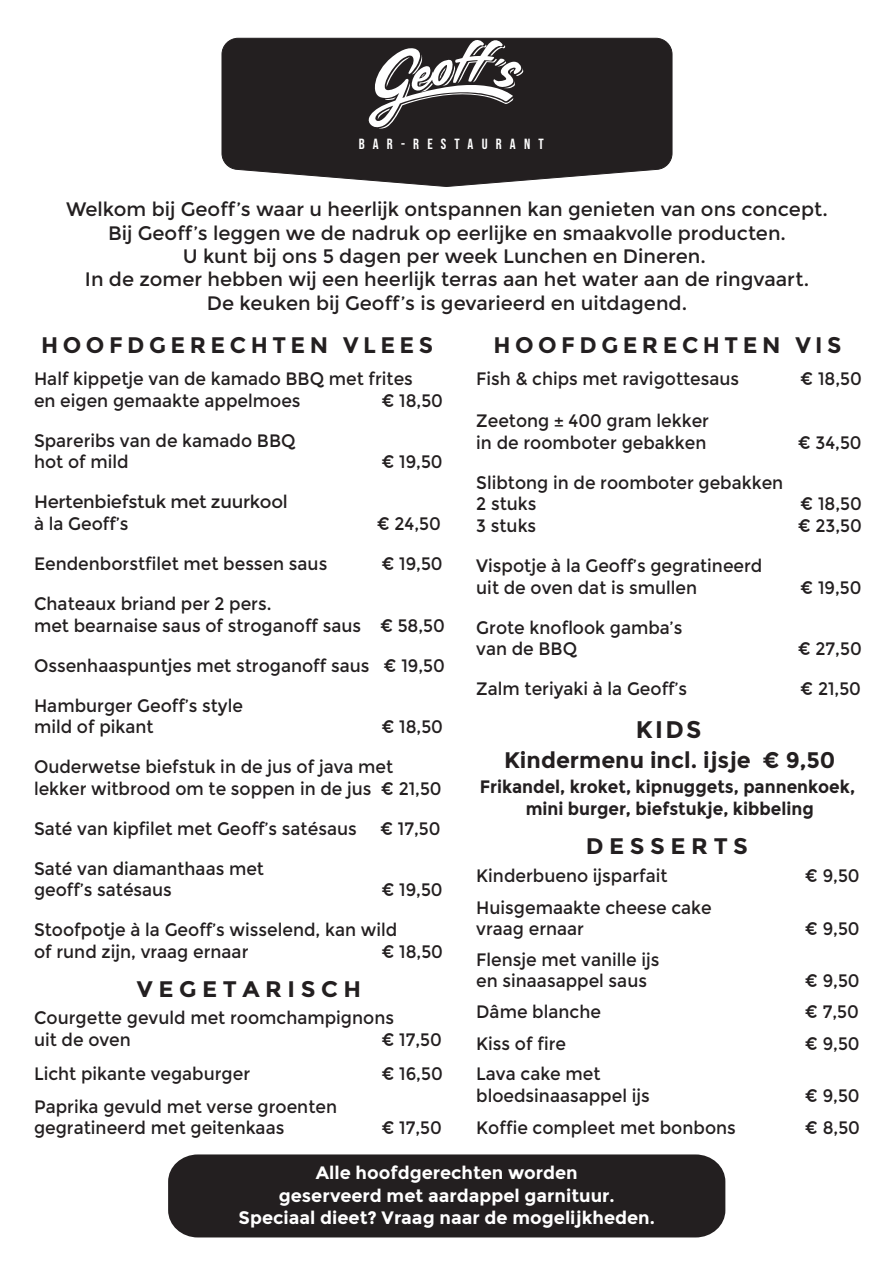
<style>
.page{position:relative;width:893px;height:1263px;background:#fff}
.page>*{position:absolute;margin:0;border:0;box-sizing:border-box;transform-origin:0 0}
.t1{font:700 24px "Montserrat";color:#231f20}
.t2{font:700 22.5px "Montserrat";letter-spacing:.2em;color:#231f20}
.t3{font:700 22.5px "Montserrat";color:#231f20}
.t4{font:700 22.5px "Montserrat";letter-spacing:.24em;color:#231f20}
.t5{font:19.5px/23.4px "Montserrat";color:#231f20;text-align:center}
.t6{font:18px/21.6px "Montserrat";color:#231f20;scale:.95 1}
.t7{font:700 18px/22.5px "Montserrat";color:#fff;text-align:center}
.t8{font:700 18px/21.6px "Montserrat";color:#231f20;text-align:center;scale:.95 1}
.t9{font:18px/21.6px "Montserrat";letter-spacing:-.02em;color:#231f20}
.t10{font:14.7px "Bebas Neue";letter-spacing:.56em;color:#fff}
</style>
<div class="page">
<svg style="left:222px;top:38px;width:450px;height:149px"></svg>
<div style="left:168px;top:1154px;width:557px;height:83px;background:#231f20;border-radius:28px"></div>
<svg style="left:366px;top:37px;width:158px;height:92px"></svg>
<p class="t10" style="left:359px;top:135px;width:187px">BAR-RESTAURANT</p>
<p class="t5" style="left:66px;top:198px;width:763px">Welkom bij Geoff’s waar u heerlijk ontspannen kan genieten van ons concept.<br>Bij Geoff’s leggen we de nadruk op eerlijke en smaakvolle producten.<br>U kunt bij ons 5 dagen per week Lunchen en Dineren.<br>In de zomer hebben wij een heerlijk terras aan het water aan de ringvaart.<br>De keuken bij Geoff’s is gevarieerd en uitdagend.</p>
<p class="t2" style="left:41px;top:332px;width:393px">HOOFDGERECHTEN VLEES</p>
<p class="t6" style="left:34px;top:368px;width:400px">Half kippetje van de kamado BBQ met frites en eigen gemaakte appelmoes</p>
<p class="t6" style="left:381px;top:390px;width:66px">€ 18,50</p>
<p class="t6" style="left:34px;top:430px;width:277px">Spareribs van de kamado BBQ hot of mild</p>
<p class="t9" style="left:34px;top:491px;width:255px">Hertenbiefstuk met zuurkool à la Geoff’s</p>
<p class="t6" style="left:381px;top:451px;width:66px">€ 19,50</p>
<p class="t6" style="left:377px;top:513px;width:69px">€ 24,50</p>
<p class="t6" style="left:34px;top:553px;width:310px">Eendenborstfilet met bessen saus</p>
<p class="t6" style="left:381px;top:553px;width:66px">€ 19,50</p>
<p class="t6" style="left:34px;top:593px;width:434px">Chateaux briand per 2 pers.<br>met bearnaise saus of stroganoff saus € 58,50</p>
<p class="t6" style="left:34px;top:655px;width:434px">Ossenhaaspuntjes met stroganoff saus € 19,50</p>
<p class="t6" style="left:34px;top:695px;width:221px">Hamburger Geoff’s style mild of pikant</p>
<p class="t6" style="left:381px;top:716px;width:66px">€ 18,50</p>
<p class="t6" style="left:34px;top:756px;width:431px">Ouderwetse biefstuk in de jus of java met lekker witbrood om te soppen in de jus € 21,50</p>
<p class="t6" style="left:34px;top:818px;width:341px">Saté van kipfilet met Geoff’s satésaus</p>
<p class="t6" style="left:380px;top:818px;width:65px">€ 17,50</p>
<p class="t6" style="left:34px;top:858px;width:244px">Saté van diamanthaas met geoff’s satésaus</p>
<p class="t6" style="left:381px;top:879px;width:66px">€ 19,50</p>
<p class="t6" style="left:34px;top:919px;width:384px">Stoofpotje à la Geoff’s wisselend, kan wild of rund zijn, vraag ernaar</p>
<p class="t6" style="left:381px;top:941px;width:66px">€ 18,50</p>
<p class="t4" style="left:137px;top:976px;width:226px">VEGETARISCH</p>
<p class="t6" style="left:34px;top:1007px;width:380px">Courgette gevuld met roomchampignons uit de oven</p>
<p class="t6" style="left:381px;top:1028px;width:65px">€ 17,50</p>
<p class="t6" style="left:34px;top:1063px;width:229px">Licht pikante vegaburger</p>
<p class="t6" style="left:381px;top:1063px;width:66px">€ 16,50</p>
<p class="t6" style="left:34px;top:1096px;width:321px">Paprika gevuld met verse groenten gegratineerd met geitenkaas</p>
<p class="t6" style="left:381px;top:1117px;width:65px">€ 17,50</p>
<p class="t2" style="left:493px;top:332px;width:350px">HOOFDGERECHTEN VIS</p>
<p class="t6" style="left:476px;top:368px;width:278px">Fish &amp; chips met ravigottesaus</p>
<p class="t6" style="left:800px;top:368px;width:66px">€ 18,50</p>
<p class="t6" style="left:476px;top:410px;width:247px">Zeetong ± 400 gram lekker in de roomboter gebakken</p>
<p class="t6" style="left:798px;top:432px;width:69px">€ 34,50</p>
<p class="t6" style="left:476px;top:472px;width:325px">Slibtong in de roomboter gebakken<br>2 stuks</p>
<p class="t6" style="left:800px;top:493px;width:66px">€ 18,50</p>
<p class="t6" style="left:476px;top:515px;width:65px">3 stuks</p>
<p class="t6" style="left:798px;top:515px;width:69px">€ 23,50</p>
<p class="t6" style="left:476px;top:555px;width:303px">Vispotje à la Geoff’s gegratineerd uit de oven dat is smullen</p>
<p class="t6" style="left:800px;top:577px;width:66px">€ 19,50</p>
<p class="t6" style="left:476px;top:617px;width:218px">Grote knoflook gamba’s van de BBQ</p>
<p class="t6" style="left:798px;top:638px;width:69px">€ 27,50</p>
<p class="t6" style="left:476px;top:678px;width:224px">Zalm teriyaki à la Geoff’s</p>
<p class="t6" style="left:800px;top:678px;width:65px">€ 21,50</p>
<h1 class="t1" style="left:636px;top:715px;width:67px">KIDS</h1>
<p class="t3" style="left:504px;top:747px;width:333px">Kindermenu incl. ijsje € 9,50</p>
<p class="t8" style="left:480px;top:776px;width:396px">Frikandel, kroket, kipnuggets, pannenkoek, mini burger, biefstukje, kibbeling</p>
<p class="t4" style="left:586px;top:833px;width:164px">DESSERTS</p>
<p class="t6" style="left:476px;top:865px;width:203px">Kinderbueno ijsparfait</p>
<p class="t6" style="left:805px;top:865px;width:59px">€ 9,50</p>
<p class="t6" style="left:476px;top:897px;width:249px;line-height:21px">Huisgemaakte cheese cake vraag ernaar</p>
<p class="t6" style="left:805px;top:917px;width:59px">€ 9,50</p>
<p class="t6" style="left:476px;top:949px;width:194px;line-height:21px">Flensje met vanille ijs en sinaasappel saus</p>
<p class="t6" style="left:805px;top:970px;width:59px">€ 9,50</p>
<p class="t6" style="left:476px;top:1001px;width:133px">Dâme blanche</p>
<p class="t6" style="left:805px;top:1001px;width:58px">€ 7,50</p>
<p class="t6" style="left:476px;top:1033px;width:96px">Kiss of fire</p>
<p class="t6" style="left:805px;top:1033px;width:59px">€ 9,50</p>
<p class="t6" style="left:476px;top:1063px;width:184px;line-height:22px">Lava cake met bloedsinaasappel ijs</p>
<p class="t6" style="left:805px;top:1085px;width:59px">€ 9,50</p>
<p class="t6" style="left:476px;top:1117px;width:275px">Koffie compleet met bonbons</p>
<p class="t6" style="left:805px;top:1117px;width:59px">€ 8,50</p>
<p class="t7" style="left:239px;top:1162px;width:418px">Alle hoofdgerechten worden<br>geserveerd met aardappel garnituur.<br>Speciaal dieet? Vraag naar de mogelijkheden.</p>
</div>
